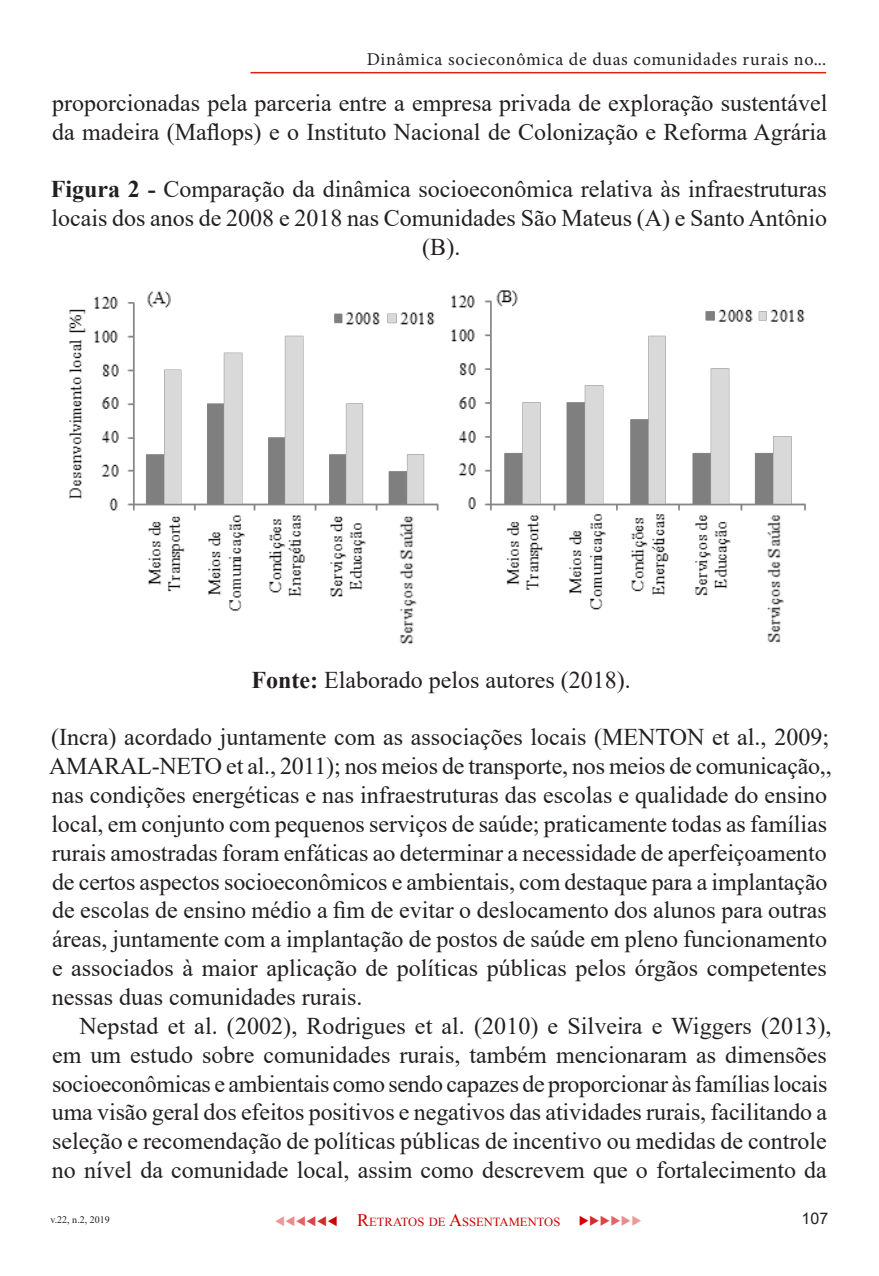
<style>
.page{position:relative;width:879px;height:1276px;background:#fff}
.page>*{position:absolute;margin:0;border:0;box-sizing:border-box;transform-origin:0 0}
.Corpo_do_texto{font:24px/28.8px "Times New Roman";color:#231f20}
.t1{font:18px "Minion Pro";letter-spacing:.04em;color:#231f20}
.t2{font:16px "Arial";color:#231f20}
.t3{font:12.6px "Mongolian Baiti";color:#c00}
.t4{font:12px "Wingdings 3";color:#c00}
.t5{font:10px "Times New Roman";color:#231f20}
.s1{font-weight:700}
.s2{font-size:18px}
.s3{color:#d52b2b}
.s4{color:#da4545}
.s5{color:#e06666}
.s6{color:#e88c8c}
.s7{color:#eb9999}
</style>
<div class="page">
<hr style="left:250px;top:72px;width:576px;height:1px;background:#dc2111">
<img style="left:69px;top:290px;width:737px;height:354px">
<p class="t1" style="left:367px;top:47px;width:461px">Dinâmica socieconômica de duas comunidades rurais no...</p>
<p class="Corpo_do_texto" style="left:52px;top:87px;width:777px">proporcionadas pela parceria entre a empresa privada de exploração sustentável da madeira (Maflops) e o Instituto Nacional de Colonização e Reforma Agrária</p>
<p class="Corpo_do_texto" style="left:51px;top:174px;width:777px;text-align:center"><span class="s1">Figura 2 -</span> Comparação da dinâmica socioeconômica relativa às infraestruturas locais dos anos de 2008 e 2018 nas Comunidades São Mateus (A) e Santo Antônio (B).</p>
<p class="Corpo_do_texto" style="left:252px;top:664px;width:381px"><span class="s1">Fonte:</span> Elaborado pelos autores (2018).</p>
<p class="Corpo_do_texto" style="left:49px;top:722px;width:784px">(Incra) acordado juntamente com as associações locais (MENTON et al., 2009; AMARAL-NETO et al., 2011); nos meios de transporte, nos meios de comunicação,, nas condições energéticas e nas infraestruturas das escolas e qualidade do ensino local, em conjunto com pequenos serviços de saúde; praticamente todas as famílias rurais amostradas foram enfáticas ao determinar a necessidade de aperfeiçoamento de certos aspectos socioeconômicos e ambientais, com destaque para a implantação de escolas de ensino médio a fim de evitar o deslocamento dos alunos para outras áreas, juntamente com a implantação de postos de saúde em pleno funcionamento e associados à maior aplicação de políticas públicas pelos órgãos competentes nessas duas comunidades rurais.</p>
<p class="Corpo_do_texto" style="left:52px;top:1010px;width:781px;text-indent:28px">Nepstad et al. (2002), Rodrigues et al. (2010) e Silveira e Wiggers (2013), em um estudo sobre comunidades rurais, também mencionaram as dimensões socioeconômicas e ambientais como sendo capazes de proporcionar às famílias locais uma visão geral dos efeitos positivos e negativos das atividades rurais, facilitando a seleção e recomendação de políticas públicas de incentivo ou medidas de controle no nível da comunidade local, assim como descrevem que o fortalecimento da</p>
<p class="t5" style="left:50px;top:1213px;width:61px">v.22, n.2, 2019</p>
<p class="t3" style="left:357px;top:1214px;width:205px"><span class="s2">R</span>ETRATOS DE <span class="s2">A</span>SSENTAMENTOS</p>
<p class="t4" style="left:579px;top:1213px;width:65px">◆<span class="s3">◆</span><span class="s4">◆</span><span class="s5">◆</span><span class="s6">◆</span><span class="s7">◆</span></p>
<p class="t2" style="left:801px;top:1207px;width:28px">107</p>
<p class="t4" style="left:338px;top:1227px;width:65px;rotate:-180deg">◆<span class="s3">◆</span><span class="s4">◆</span><span class="s5">◆</span><span class="s6">◆</span><span class="s7">◆</span></p>
</div>
